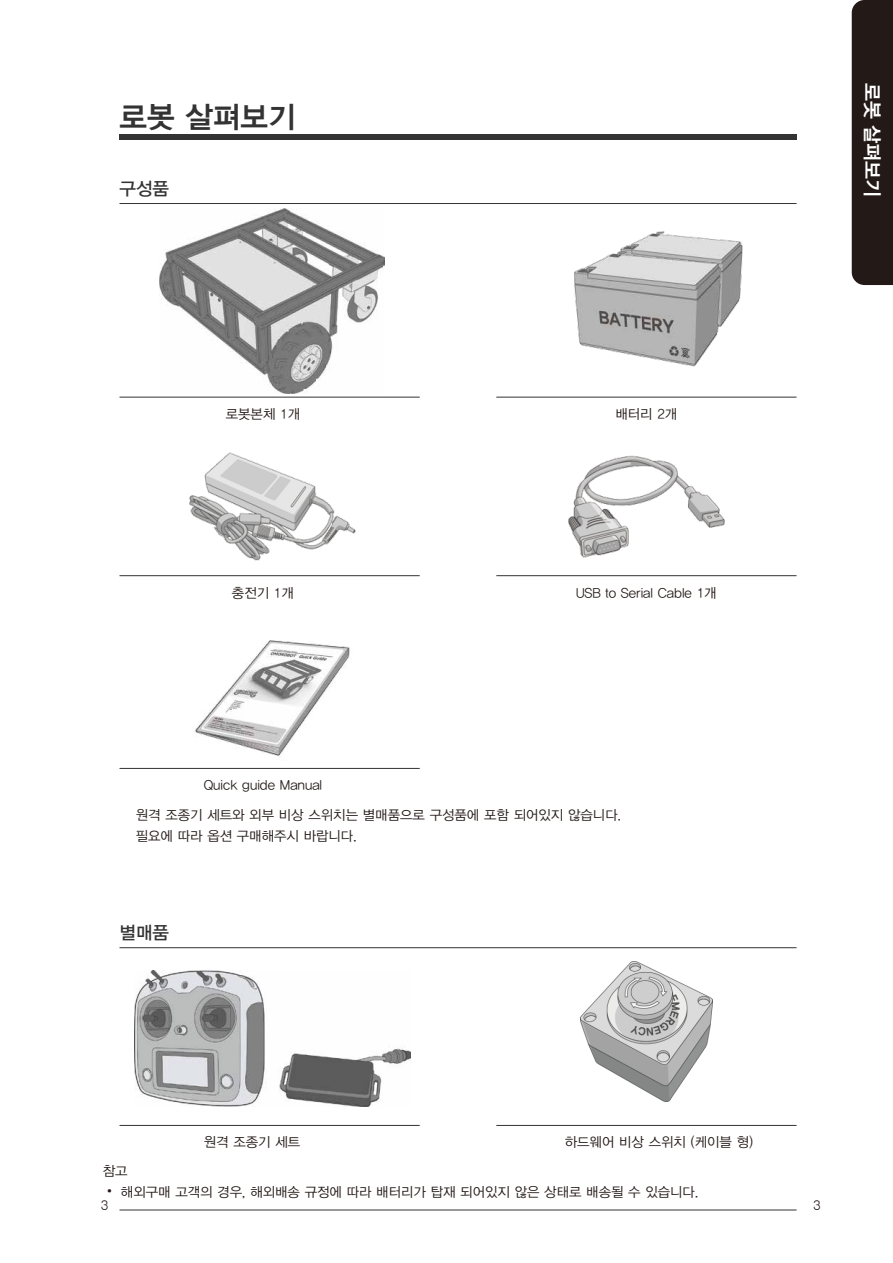
<style>
.page{position:relative;width:893px;height:1263px;background:#fff}
.page>*{position:absolute;margin:0;border:0;box-sizing:border-box;transform-origin:0 0}
.t1{font:30px "YDIYGO340";color:#333334}
.t2{font:19.5px "YDIYGO340";color:#fff}
.t3{font:18px "YDIYGO330";color:#333}
.t4{font:13.5px/21px "YDIYGO320";color:#231916}
.t5{font:13.5px "Nanum Square L";color:#231916}
.s1{font-family:"Adobe Myungjo Std";font-weight:500}
</style>
<div class="page">
<hr style="left:120px;top:397px;width:300px;height:1px;background:#333334">
<hr style="left:496px;top:397px;width:301px;height:1px;background:#333334">
<hr style="left:120px;top:575px;width:300px;height:1px;background:#333334">
<hr style="left:496px;top:575px;width:301px;height:1px;background:#333334">
<hr style="left:120px;top:768px;width:300px;height:1px;background:#333334">
<img style="left:159px;top:208px;width:226px;height:185px">
<img style="left:561px;top:455px;width:170px;height:122px">
<img style="left:729px;top:240px;width:14px;height:76px">
<img style="left:574px;top:231px;width:155px;height:136px">
<img style="left:187px;top:452px;width:170px;height:125px">
<img style="left:187px;top:640px;width:171px;height:129px">
<div style="left:120px;top:134px;width:676px;height:5px;background:#333334"></div>
<hr style="left:120px;top:203px;width:677px;height:1px;background:#333334">
<hr style="left:120px;top:947px;width:677px;height:1px;background:#333334">
<hr style="left:120px;top:1210px;width:677px;height:1px;background:#333334">
<hr style="left:496px;top:1125px;width:301px;height:1px;background:#333334">
<hr style="left:120px;top:1125px;width:300px;height:1px;background:#333334">
<div style="left:852px;top:0;width:41px;height:285px;background:#231916"></div>
<img style="left:134px;top:970px;width:276px;height:137px">
<img style="left:581px;top:962px;width:131px;height:139px">
<h1 class="t1" style="left:119px;top:100px;width:178px">로봇 살펴보기</h1>
<h3 class="t3" style="left:119px;top:179px;width:51px">구성품</h3>
<h2 class="t2" style="left:883px;top:83px;width:116px;rotate:90deg">로봇 살펴보기</h2>
<p class="t4" style="left:226px;top:404px;width:76px">로봇본체 1개</p>
<p class="t4" style="left:615px;top:404px;width:63px">배터리 2개</p>
<p class="t4" style="left:232px;top:582px;width:63px">충전기 1개</p>
<p class="t4" style="left:576px;top:582px;width:142px">USB to Serial Cable 1개</p>
<p class="t4" style="left:204px;top:775px;width:120px">Quick guide Manual</p>
<p class="t4" style="left:136px;top:805px;width:487px">원격 조종기 세트와 외부 비상 스위치는 별매품으로 구성품에 포함 되어있지 않습니다. 필요에 따라 옵션 구매해주시 바랍니다.</p>
<h3 class="t3" style="left:119px;top:923px;width:51px">별매품</h3>
<p class="t4" style="left:204px;top:1132px;width:98px">원격 조종기 세트</p>
<p class="t4" style="left:565px;top:1132px;width:190px">하드웨어 비상 스위치 (케이블 형)</p>
<p class="t4" style="left:103px;top:1161px;width:26px">참고</p>
<p class="t4" style="left:103px;top:1182px;width:597px"><span class="s1">•</span> 해외구매 고객의 경우, 해외배송 규정에 따라 배터리가 탑재 되어있지 않은 상태로 배송될 수 있습니다.</p>
<p class="t5" style="left:101px;top:1198px;width:9px">3</p>
<p class="t5" style="left:813px;top:1198px;width:9px">3</p>
</div>
